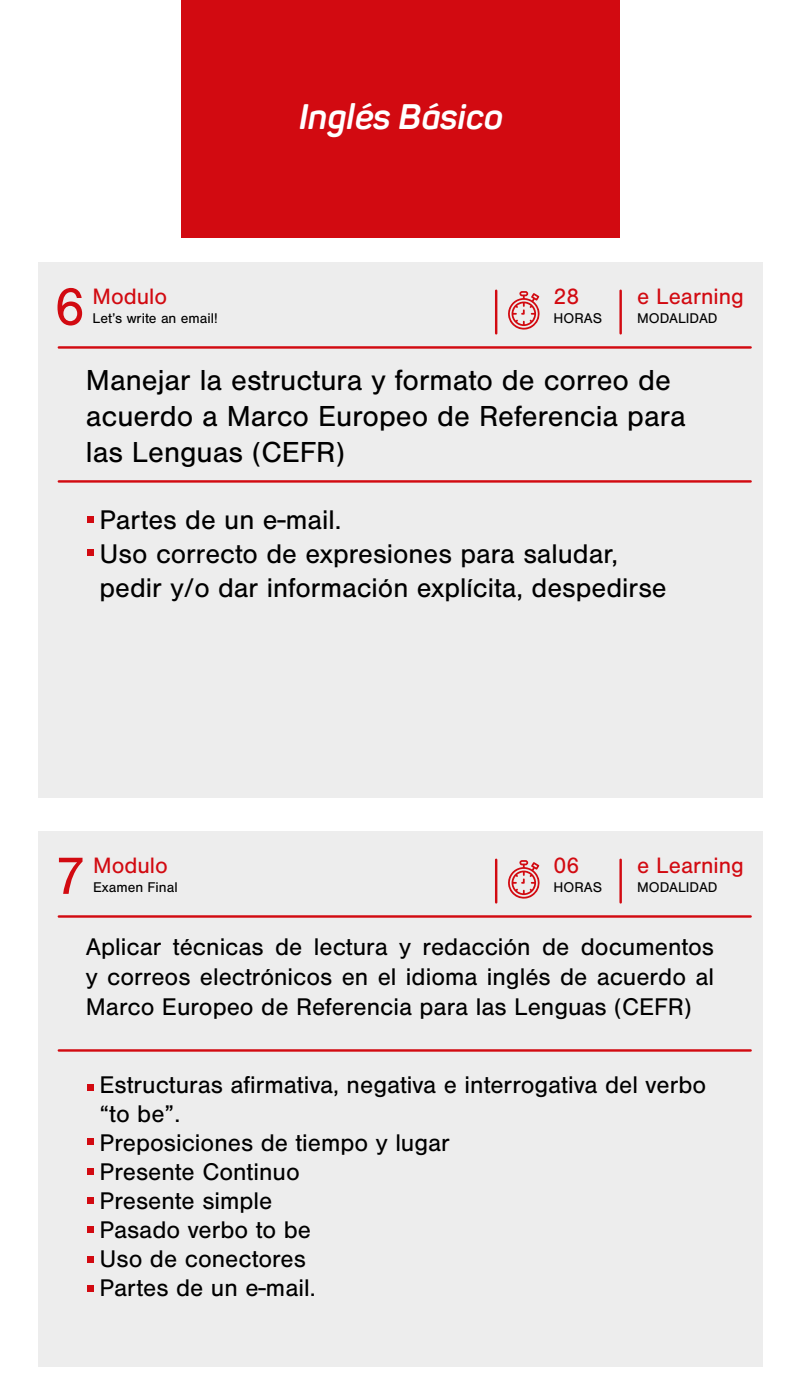
<style>
.page{position:relative;width:800px;height:1400px;background:#fff}
.page>*{position:absolute;margin:0;border:0;box-sizing:border-box;transform-origin:0 0}
.t1{font:54.7px "Nimbus Sans EETOT";color:#d20a11}
.t2{font:italic 700 35px "Panton";color:#fff}
.t3{font:30px/36px "Nimbus Sans EETOT";color:#000}
.t4{font:28px/33.6px "Nimbus Sans EETOT";color:#000}
.t5{font:25px/29px "Nimbus Sans EETOT";color:#000;text-align:justify}
.t6{font:23.1px "Nimbus Sans EETOT";color:#d20a11}
.t7{font:14.6px "Nimbus Sans EETOT";color:#000}
</style>
<div class="page">
<div style="left:182px;top:0;width:438px;height:238px;background:#d20a11"></div>
<div style="left:38px;top:831px;width:724px;height:536px;background:#ededed"></div>
<div style="left:87px;top:1084px;width:7px;height:7px;background:#d20a11"></div>
<div style="left:87px;top:1227px;width:7px;height:6px;background:#d20a11"></div>
<div style="left:87px;top:1138px;width:7px;height:7px;background:#d20a11"></div>
<div style="left:87px;top:1256px;width:7px;height:7px;background:#d20a11"></div>
<div style="left:87px;top:1197px;width:7px;height:7px;background:#d20a11"></div>
<div style="left:87px;top:1168px;width:7px;height:7px;background:#d20a11"></div>
<div style="left:87px;top:1285px;width:7px;height:7px;background:#d20a11"></div>
<hr style="left:495px;top:860px;width:2px;height:42px;background:#d20a11">
<hr style="left:619px;top:860px;width:3px;height:42px;background:#d20a11">
<svg style="left:508px;top:860px;width:32px;height:39px"></svg>
<hr style="left:59px;top:915px;width:692px;height:3px;background:#d20a11">
<hr style="left:59px;top:1049px;width:692px;height:3px;background:#d20a11">
<div style="left:38px;top:262px;width:724px;height:536px;background:#ededed"></div>
<div style="left:87px;top:516px;width:7px;height:7px;background:#d20a11"></div>
<div style="left:87px;top:549px;width:7px;height:7px;background:#d20a11"></div>
<hr style="left:495px;top:291px;width:2px;height:42px;background:#d20a11">
<hr style="left:619px;top:291px;width:3px;height:42px;background:#d20a11">
<svg style="left:508px;top:291px;width:32px;height:39px"></svg>
<hr style="left:59px;top:346px;width:692px;height:3px;background:#d20a11">
<hr style="left:59px;top:480px;width:692px;height:3px;background:#d20a11">
<h2 class="t2" style="left:299px;top:95px;width:205px">Inglés Básico</h2>
<h1 class="t1" style="left:54px;top:277px;width:32px">6</h1>
<p class="t6" style="left:92px;top:284px;width:76px">Modulo</p>
<p class="t6" style="left:554px;top:284px;width:27px">28</p>
<p class="t6" style="left:637px;top:284px;width:108px">e Learning</p>
<p class="t7" style="left:92px;top:311px;width:127px">Let’s write an email!</p>
<p class="t7" style="left:554px;top:311px;width:50px">HORAS</p>
<p class="t7" style="left:637px;top:310px;width:82px">MODALIDAD</p>
<p class="t3" style="left:86px;top:362px;width:601px">Manejar la estructura y formato de correo de acuerdo a Marco Europeo de Referencia para las Lenguas (CEFR)</p>
<p class="t4" style="left:100px;top:504px;width:569px">Partes de un e-mail.<br>Uso correcto de expresiones para saludar, pedir y/o dar información explícita, despedirse</p>
<h1 class="t1" style="left:55px;top:846px;width:32px">7</h1>
<p class="t6" style="left:93px;top:853px;width:76px">Modulo</p>
<p class="t6" style="left:554px;top:853px;width:27px">06</p>
<p class="t6" style="left:637px;top:853px;width:108px">e Learning</p>
<p class="t7" style="left:93px;top:880px;width:86px">Examen Final</p>
<p class="t7" style="left:554px;top:880px;width:50px">HORAS</p>
<p class="t7" style="left:637px;top:879px;width:82px">MODALIDAD</p>
<p class="t5" style="left:86px;top:932px;width:630px;line-height:30px">Aplicar técnicas de lectura y redacción de documentos y correos electrónicos en el idioma inglés de acuerdo al Marco Europeo de Referencia para las Lenguas (CEFR)</p>
<p class="t5" style="left:100px;top:1070px;width:608px;text-align:left">Estructuras afirmativa, negativa e interrogativa del verbo “to be”.<br>Preposiciones de tiempo y lugar<br>Presente Continuo<br>Presente simple<br>Pasado verbo to be<br>Uso de conectores<br>Partes de un e-mail.</p>
</div>
